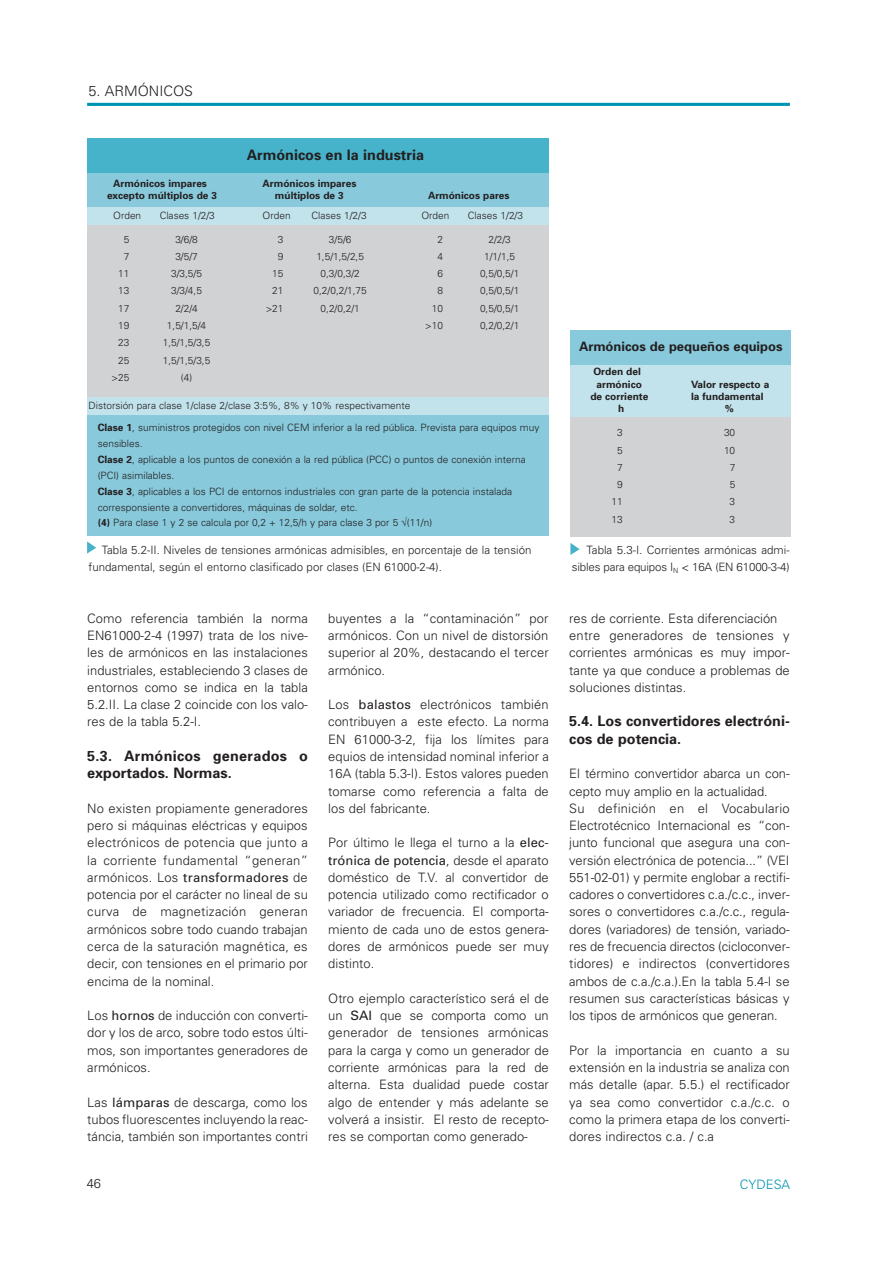
<style>
.page{position:relative;width:893px;height:1263px;background:#fff}
.page>*{position:absolute;margin:0;border:0;box-sizing:border-box;transform-origin:0 0}
.t1{font:700 14.4px/17.2px "Univers";color:#231f20}
.t2{font:700 14.4px/17.2px "Univers";letter-spacing:.02em;color:#231f20}
.t3{font:300 14.4px "Univers";color:#231f20}
.t4{font:300 12.9px/17.2px "Univers";color:#231f20;text-align:justify}
.t5{font:700 12.9px "Univers";color:#231f20}
.t6{font:300 12.9px "Univers";color:#0093b0}
.t7{font:300 11.55px/17.2px "Univers";color:#231f20}
.t8{font:300 10.05px/15.9px "Univers";color:#231f20}
.t9{font:700 10.05px/12.1px "Univers";color:#231f20;text-align:center}
.s1{font-weight:700}
.s2{font-weight:400}
</style>
<div class="page">
<hr style="left:87px;top:103px;width:702px;height:3px;background:#0093b0">
<div style="left:87px;top:173px;width:461px;height:35px;background:#88c9db"></div>
<div style="left:87px;top:138px;width:461px;height:35px;background:#47b3ca"></div>
<div style="left:87px;top:208px;width:461px;height:17px;background:#c2e2ec"></div>
<div style="left:87px;top:225px;width:461px;height:173px;background:#d1d2d4"></div>
<div style="left:87px;top:398px;width:461px;height:17px;background:#c2e2ec"></div>
<div style="left:87px;top:415px;width:461px;height:121px;background:#88c9db"></div>
<svg style="left:87px;top:541px;width:9px;height:13px"></svg>
<div style="left:570px;top:365px;width:221px;height:52px;background:#c2e2ec"></div>
<div style="left:570px;top:330px;width:221px;height:35px;background:#88c9db"></div>
<div style="left:570px;top:417px;width:221px;height:121px;background:#d1d2d4"></div>
<svg style="left:570px;top:543px;width:9px;height:12px"></svg>
<p class="t3" style="left:88px;top:85px;width:106px">5. ARMÓNICOS</p>
<p class="t1" style="left:247px;top:147px;width:179px">Armónicos en la industria</p>
<p class="t9" style="left:113px;top:178px;width:95px">Armónicos impares</p>
<p class="t9" style="left:262px;top:178px;width:95px">Armónicos impares</p>
<p class="t9" style="left:107px;top:190px;width:112px">excepto múltiplos de 3</p>
<p class="t9" style="left:275px;top:190px;width:70px">múltiplos de 3</p>
<p class="t9" style="left:428px;top:190px;width:83px">Armónicos pares</p>
<p class="t8" style="left:113px;top:208px;width:30px">Orden</p>
<p class="t8" style="left:160px;top:208px;width:57px">Clases 1/2/3</p>
<p class="t8" style="left:262px;top:208px;width:30px">Orden</p>
<p class="t8" style="left:311px;top:208px;width:57px">Clases 1/2/3</p>
<p class="t8" style="left:421px;top:208px;width:30px">Orden</p>
<p class="t8" style="left:468px;top:208px;width:57px">Clases 1/2/3</p>
<p class="t8" style="left:124px;top:232px;width:7px">5</p>
<p class="t8" style="left:175px;top:232px;width:24px">3/6/8</p>
<p class="t8" style="left:278px;top:232px;width:7px">3</p>
<p class="t8" style="left:329px;top:232px;width:24px">3/5/6</p>
<p class="t8" style="left:437px;top:232px;width:7px">2</p>
<p class="t8" style="left:488px;top:232px;width:24px">2/2/3</p>
<p class="t8" style="left:124px;top:249px;width:7px">7</p>
<p class="t8" style="left:175px;top:249px;width:24px">3/5/7</p>
<p class="t8" style="left:278px;top:249px;width:7px">9</p>
<p class="t8" style="left:316px;top:249px;width:49px">1,5/1,5/2,5</p>
<p class="t8" style="left:437px;top:249px;width:7px">4</p>
<p class="t8" style="left:484px;top:249px;width:32px">1/1/1,5</p>
<p class="t8" style="left:118px;top:267px;width:13px">11</p>
<p class="t8" style="left:171px;top:267px;width:32px">3/3,5/5</p>
<p class="t8" style="left:272px;top:267px;width:13px">15</p>
<p class="t8" style="left:320px;top:267px;width:41px">0,3/0,3/2</p>
<p class="t8" style="left:437px;top:267px;width:7px">6</p>
<p class="t8" style="left:480px;top:267px;width:41px">0,5/0,5/1</p>
<p class="t8" style="left:118px;top:284px;width:13px">13</p>
<p class="t8" style="left:171px;top:284px;width:32px">3/3/4,5</p>
<p class="t8" style="left:272px;top:284px;width:13px">21</p>
<p class="t8" style="left:313px;top:284px;width:55px">0,2/0,2/1,75</p>
<p class="t8" style="left:437px;top:284px;width:7px">8</p>
<p class="t8" style="left:480px;top:284px;width:41px">0,5/0,5/1</p>
<p class="t8" style="left:118px;top:301px;width:13px">17</p>
<p class="t8" style="left:175px;top:301px;width:24px">2/2/4</p>
<p class="t8" style="left:266px;top:301px;width:19px">&gt;21</p>
<p class="t8" style="left:320px;top:301px;width:41px">0,2/0,2/1</p>
<p class="t8" style="left:432px;top:301px;width:13px">10</p>
<p class="t8" style="left:480px;top:301px;width:41px">0,5/0,5/1</p>
<p class="t8" style="left:118px;top:318px;width:13px">19</p>
<p class="t8" style="left:167px;top:318px;width:41px">1,5/1,5/4</p>
<p class="t8" style="left:425px;top:318px;width:19px">&gt;10</p>
<p class="t8" style="left:480px;top:318px;width:41px">0,2/0,2/1</p>
<p class="t8" style="left:118px;top:336px;width:13px">23</p>
<p class="t8" style="left:163px;top:336px;width:49px">1,5/1,5/3,5</p>
<p class="t8" style="left:118px;top:353px;width:13px">25</p>
<p class="t8" style="left:163px;top:353px;width:49px">1,5/1,5/3,5</p>
<p class="t8" style="left:111px;top:370px;width:19px">&gt;25</p>
<p class="t8" style="left:181px;top:370px;width:13px">(4)</p>
<p class="t8" style="left:88px;top:398px;width:323px">Distorsión para clase 1/clase 2/clase 3:5%, 8% y 10% respectivamente</p>
<p class="t8" style="left:98px;top:421px;width:443px"><span class="s1">Clase 1</span>, suministros protegidos con nivel CEM inferior a la red pública. Prevista para equipos muy sensibles.<br><span class="s1">Clase 2</span>, aplicable a los puntos de conexión a la red pública (PCC) o puntos de conexión interna (PCI) asimilables.<br><span class="s1">Clase 3</span>, aplicables a los PCI de entornos industriales con gran parte de la potencia instalada corresponsiente a convertidores, máquinas de soldar, etc.<br><span class="s1">(4)</span> Para clase 1 y 2 se calcula por 0,2 + 12,5/h y para clase 3 por 5 √(11/n)</p>
<p class="t7" style="left:88px;top:542px;width:444px;text-indent:13px">Tabla 5.2-II. Niveles de tensiones armónicas admisibles, en porcentaje de la tensión fundamental, según el entorno clasificado por clases (EN 61000-2-4).</p>
<p class="t4" style="left:87px;top:611px;width:222px">Como referencia también la norma EN61000-2-4 (1997) trata de los nive&shy;les de armónicos en las instalaciones industriales, estableciendo 3 clases de entornos como se indica en la tabla 5.2.II. La clase 2 coincide con los valo&shy;res de la tabla 5.2-I.</p>
<p class="t2" style="left:87px;top:749px;width:222px">5.3. Armónicos generados o exportados. Normas.</p>
<p class="t4" style="left:87px;top:801px;width:222px">No existen propiamente generadores pero si máquinas eléctricas y equipos electrónicos de potencia que junto a la corriente fundamental “generan” armónicos. Los <span class="s2">transformadores</span> de potencia por el carácter no lineal de su curva de magnetización generan armónicos sobre todo cuando trabajan cerca de la saturación magnética, es decir, con tensiones en el primario por encima de la nominal.</p>
<p class="t4" style="left:87px;top:1008px;width:222px">Los <span class="s2">hornos</span> de inducción con converti&shy;dor y los de arco, sobre todo estos últi&shy;mos, son importantes generadores de armónicos.</p>
<p class="t4" style="left:87px;top:1095px;width:222px">Las <span class="s2">lámparas</span> de descarga, como los tubos fluorescentes incluyendo la reac&shy;táncia, también son importantes contri</p>
<p class="t4" style="left:87px;top:1176px;width:16px">46</p>
<p class="t4" style="left:328px;top:611px;width:222px">buyentes a la “contaminación” por armónicos. Con un nivel de distorsión superior al 20%, destacando el tercer armónico.</p>
<p class="t4" style="left:328px;top:697px;width:222px">Los <span class="s2">balastos</span> electrónicos también contribuyen a este efecto. La norma EN 61000-3-2, fija los límites para equios de intensidad nominal inferior a 16A (tabla 5.3-I). Estos valores pueden tomarse como referencia a falta de los del fabricante.</p>
<p class="t4" style="left:328px;top:835px;width:222px">Por último le llega el turno a la <span class="s2">elec&shy;trónica de potencia</span>, desde el aparato doméstico de T.V. al convertidor de potencia utilizado como rectificador o variador de frecuencia. El comporta&shy;miento de cada uno de estos genera&shy;dores de armónicos puede ser muy distinto.</p>
<p class="t4" style="left:328px;top:991px;width:222px">Otro ejemplo característico será el de un <span class="s2">SAI</span> que se comporta como un generador de tensiones armónicas para la carga y como un generador de corriente armónicas para la red de alterna. Esta dualidad puede costar algo de entender y más adelante se volverá a insistir. El resto de recepto&shy;res se comportan como generado-</p>
<p class="t5" style="left:579px;top:342px;width:205px">Armónicos de pequeños equipos</p>
<p class="t9" style="left:593px;top:367px;width:50px">Orden del armónico</p>
<p class="t9" style="left:691px;top:379px;width:80px">Valor respecto a</p>
<p class="t9" style="left:590px;top:391px;width:59px">de corriente</p>
<p class="t9" style="left:691px;top:391px;width:74px">la fundamental</p>
<p class="t9" style="left:618px;top:403px;width:8px">h</p>
<p class="t9" style="left:725px;top:403px;width:10px">%</p>
<p class="t8" style="left:617px;top:426px;width:7px">3</p>
<p class="t8" style="left:724px;top:426px;width:13px">30</p>
<p class="t8" style="left:617px;top:443px;width:7px">5</p>
<p class="t8" style="left:724px;top:443px;width:13px">10</p>
<p class="t8" style="left:617px;top:460px;width:7px">7</p>
<p class="t8" style="left:729px;top:460px;width:7px">7</p>
<p class="t8" style="left:617px;top:477px;width:7px">9</p>
<p class="t8" style="left:729px;top:477px;width:7px">5</p>
<p class="t8" style="left:611px;top:495px;width:13px">11</p>
<p class="t8" style="left:729px;top:495px;width:7px">3</p>
<p class="t8" style="left:611px;top:512px;width:13px">13</p>
<p class="t8" style="left:729px;top:512px;width:7px">3</p>
<p class="t7" style="left:572px;top:542px;width:219px;text-align:right">Tabla 5.3-I. Corrientes armónicas admi&shy;sibles para equipos I<sub>N</sub> &lt; 16A (EN 61000-3-4)</p>
<p class="t4" style="left:569px;top:611px;width:222px;text-align:left">res de corriente. Esta diferenciación entre generadores de tensiones y corrientes armónicas es muy impor&shy;tante ya que conduce a problemas de soluciones distintas.</p>
<p class="t1" style="left:569px;top:714px;width:222px">5.4. Los convertidores electróni&shy;cos de potencia.</p>
<p class="t4" style="left:569px;top:766px;width:222px;text-align:left">El término convertidor abarca un con&shy;cepto muy amplio en la actualidad.<br>Su definición en el Vocabulario Electrotécnico Internacional es “con&shy;junto funcional que asegura una con&shy;versión electrónica de potencia...” (VEI 551-02-01) y permite englobar a rectifi&shy;cadores o convertidores c.a./c.c., inver&shy;sores o convertidores c.a./c.c., regula&shy;dores (variadores) de tensión, variado&shy;res de frecuencia directos (cicloconver&shy;tidores) e indirectos (convertidores ambos de c.a./c.a.).En la tabla 5.4-I se resumen sus características básicas y los tipos de armónicos que generan.</p>
<p class="t4" style="left:569px;top:1043px;width:222px">Por la importancia en cuanto a su extensión en la industria se analiza con más detalle (apar. 5.5.) el rectificador ya sea como convertidor c.a./c.c. o como la primera etapa de los converti&shy;dores indirectos c.a. / c.a</p>
<p class="t6" style="left:739px;top:1179px;width:52px">CYDESA</p>
</div>
